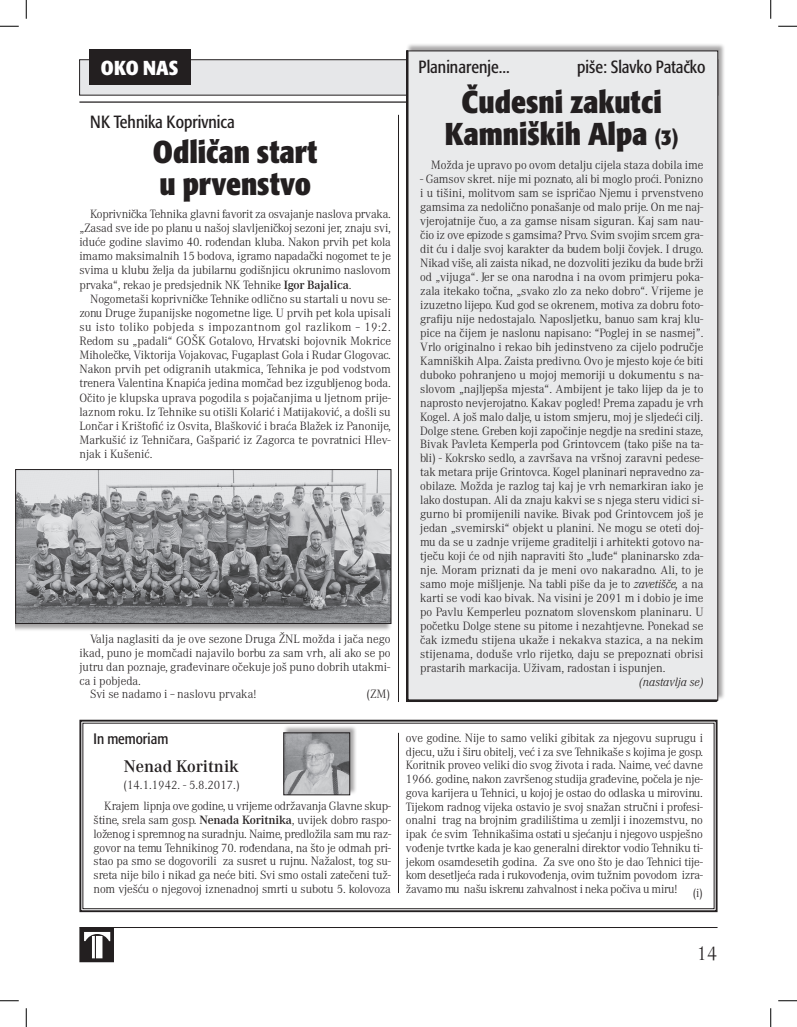
<style>
.page{position:relative;width:797px;height:1027px;background:#fff}
.page>*{position:absolute;margin:0;border:0;box-sizing:border-box;transform-origin:0 0}
.t1{font:50px "ABC Znaci Firmi";color:#231f20}
.t2{font:700 condensed 31.25px/32.5px "Formata";color:#231f20;text-align:center}
.t3{font:700 condensed 20px "Formata";letter-spacing:.005em;color:#fff}
.t4{font:300 20px "Mercedes";color:#231f20}
.t5{font:17.5px "Formata Condensed";color:#231f20}
.t6{font:600 17.5px "Mercedes";color:#231f20}
.t7{font:15px "Formata Condensed";color:#231f20}
.t8{font:300 12.5px/14px "Mercedes";color:#231f20;text-align:justify}
.t9{font:italic 300 12.5px "Mercedes";color:#231f20}
.s1{font-weight:600}
.s2{font-size:22.5px}
.s3{font-style:italic}
</style>
<div class="page">
<hr style="left:398px;top:115px;width:1px;height:587px;background:#231f20">
<div style="left:79px;top:60px;width:639px;height:35px;background:#e6e7e9"></div>
<hr style="left:79px;top:101px;width:638px;height:2px;background:#231f20">
<hr style="left:79px;top:927px;width:638px;height:1px;background:#231f20">
<div style="left:89px;top:49px;width:101px;height:36px;background:#231f20"></div>
<div style="left:406px;top:43px;width:319px;height:658px;background:#231f20;opacity:.4"></div>
<div style="left:405px;top:49px;width:313px;height:653px;background:#e9eaeb"></div>
<svg style="left:79px;top:719px;width:639px;height:194px"></svg>
<div style="left:83px;top:723px;width:631px;height:186px;border:1px solid #231f20"></div>
<div style="left:16px;top:469px;width:375px;height:162px;background:#231f20;opacity:.4"></div>
<img style="left:18px;top:471px;width:371px;height:151px">
<div style="left:16px;top:469px;width:375px;height:155px;border:1px solid #231f20"></div>
<div style="left:283px;top:725px;width:74px;height:70px;background:#231f20;opacity:.4"></div>
<img style="left:285px;top:734px;width:63px;height:59px">
<div style="left:283px;top:732px;width:67px;height:63px;border:1px solid #231f20"></div>
<svg style="left:0;top:25px;width:19px;height:2px"></svg>
<svg style="left:778px;top:25px;width:19px;height:2px"></svg>
<svg style="left:0;top:1000px;width:19px;height:1px"></svg>
<svg style="left:778px;top:1000px;width:19px;height:1px"></svg>
<svg style="left:25px;top:0;width:2px;height:19px"></svg>
<svg style="left:25px;top:1008px;width:2px;height:19px"></svg>
<svg style="left:770px;top:0;width:1px;height:19px"></svg>
<svg style="left:770px;top:1008px;width:1px;height:19px"></svg>
<h3 class="t3" style="left:101px;top:55px;width:79px">OKO NAS</h3>
<h3 class="t5" style="left:90px;top:112px;width:146px">NK Tehnika Koprivnica</h3>
<h2 class="t2" style="left:153px;top:135px;width:166px;text-align:left">Odličan start u prvenstvo</h2>
<p class="t8" style="left:79px;top:207px;width:313px;text-indent:11px">Koprivnička Tehnika glavni favorit za osvajanje naslova prvaka. „Zasad sve ide po planu u našoj slavljeničkoj sezoni jer, znaju svi, iduće godine slavimo 40. rođendan kluba. Nakon prvih pet kola imamo maksimalnih 15 bodova, igramo napadački nogomet te je svima u klubu želja da jubilarnu godišnjicu okrunimo naslovom prvaka“, rekao je predsjednik NK Tehnike <span class="s1">Igor Bajalica</span>.</p>
<p class="t8" style="left:79px;top:292px;width:313px;text-indent:11px">Nogometaši koprivničke Tehnike odlično su startali u novu se&shy;zonu Druge županijske nogometne lige. U prvih pet kola upisali su isto toliko pobjeda s impozantnom gol razlikom – 19:2.<br>Redom su „padali“ GOŠK Gotalovo, Hrvatski bojovnik Mokrice Miholečke, Viktorija Vojakovac, Fugaplast Gola i Rudar Glogovac.<br>Nakon prvih pet odigranih utakmica, Tehnika je pod vodstvom trenera Valentina Knapića jedina momčad bez izgubljenog boda.<br>Očito je klupska uprava pogodila s pojačanjima u ljetnom prije&shy;laznom roku. Iz Tehnike su otišli Kolarić i Matijaković, a došli su Lončar i Krištofić iz Osvita, Blašković i braća Blažek iz Panonije, Markušić iz Tehničara, Gašparić iz Zagorca te povratnici Hlev&shy;njak i Kušenić.</p>
<p class="t8" style="left:90px;top:633px;width:302px">Valja naglasiti da je ove sezone Druga ŽNL možda i jača nego</p>
<p class="t8" style="left:79px;top:646px;width:312px">ikad, puno je momčadi najavilo borbu za sam vrh, ali ako se po</p>
<p class="t8" style="left:79px;top:660px;width:312px">jutru dan poznaje, građevinare očekuje još puno dobrih utakmi-</p>
<p class="t8" style="left:79px;top:674px;width:63px">ca i pobjeda.</p>
<p class="t8" style="left:90px;top:688px;width:168px">Svi se nadamo i – naslovu prvaka!</p>
<p class="t8" style="left:366px;top:688px;width:25px">(ZM)</p>
<p class="t7" style="left:94px;top:730px;width:76px">In memoriam</p>
<h3 class="t6" style="left:124px;top:756px;width:117px">Nenad Koritnik</h3>
<p class="t8" style="left:123px;top:778px;width:118px">(14.1.1942. - 5.8.2017.)</p>
<p class="t8" style="left:94px;top:800px;width:299px;text-indent:11px">Krajem lipnja ove godine, u vrijeme održavanja Glavne skup&shy;štine, srela sam gosp. <span class="s1">Nenada Koritnika</span>, uvijek dobro raspo&shy;loženog i spremnog na suradnju. Naime, predložila sam mu raz&shy;govor na temu Tehnikinog 70. rođendana, na što je odmah pri&shy;stao pa smo se dogovorili za susret u rujnu. Nažalost, tog su&shy;sreta nije bilo i nikad ga neće biti. Svi smo ostali zatečeni tuž&shy;nom vješću o njegovoj iznenadnoj smrti u subotu 5. kolovoza</p>
<h1 class="t1" style="left:78px;top:906px;width:40px">√</h1>
<h3 class="t5" style="left:418px;top:57px;width:93px">Planinarenje...</h3>
<h3 class="t5" style="left:577px;top:57px;width:130px">piše: Slavko Patačko</h3>
<h2 class="t2" style="left:445px;top:85px;width:235px">Čudesni zakutci<br>Kamniških Alpa <span class="s2">(3)</span></h2>
<p class="t8" style="left:431px;top:158px;width:274px">Možda je upravo po ovom detalju cijela staza dobila ime</p>
<p class="t8" style="left:420px;top:172px;width:285px">- Gamsov skret. nije mi poznato, ali bi moglo proći. Ponizno i u tišini, molitvom sam se ispričao Njemu i prvenstveno gamsima za nedolično ponašanje od malo prije. On me naj&shy;vjerojatnije čuo, a za gamse nisam siguran. Kaj sam nau&shy;čio iz ove epizode s gamsima? Prvo. Svim svojim srcem gra&shy;dit ću i dalje svoj karakter da budem bolji čovjek. I drugo.<br>Nikad više, ali zaista nikad, ne dozvoliti jeziku da bude brži od „vijuga“. Jer se ona narodna i na ovom primjeru poka&shy;zala itekako točna, „svako zlo za neko dobro“. Vrijeme je izuzetno lijepo. Kud god se okrenem, motiva za dobru foto&shy;grafiju nije nedostajalo. Naposljetku, banuo sam kraj klu&shy;pice na čijem je naslonu napisano: “Poglej in se nasmej”.<br>Vrlo originalno i rekao bih jedinstveno za cijelo područje Kamniških Alpa. Zaista predivno. Ovo je mjesto koje će biti duboko pohranjeno u mojoj memoriji u dokumentu s na&shy;slovom „najljepša mjesta“. Ambijent je tako lijep da je to naprosto nevjerojatno. Kakav pogled! Prema zapadu je vrh Kogel. A još malo dalje, u istom smjeru, moj je sljedeći cilj.<br>Dolge stene. Greben koji započinje negdje na sredini staze, Bivak Pavleta Kemperla pod Grintovcem (tako piše na ta&shy;bli) - Kokrsko sedlo, a završava na vršnoj zaravni pedese&shy;tak metara prije Grintovca. Kogel planinari nepravedno za&shy;obilaze. Možda je razlog taj kaj je vrh nemarkiran iako je lako dostupan. Ali da znaju kakvi se s njega steru vidici si&shy;gurno bi promijenili navike. Bivak pod Grintovcem još je jedan „svemirski“ objekt u planini. Ne mogu se oteti doj&shy;mu da se u zadnje vrijeme graditelji i arhitekti gotovo na&shy;tječu koji će od njih napraviti što „luđe“ planinarsko zda&shy;nje. Moram priznati da je meni ovo nakaradno. Ali, to je samo moje mišljenje. Na tabli piše da je to <span class="s3">zavetišče,</span> a na karti se vodi kao bivak. Na visini je 2091 m i dobio je ime po Pavlu Kemperleu poznatom slovenskom planinaru. U početku Dolge stene su pitome i nezahtjevne. Ponekad se čak između stijena ukaže i nekakva stazica, a na nekim stijenama, doduše vrlo rijetko, daju se prepoznati obrisi prastarih markacija. Uživam, radostan i ispunjen.</p>
<p class="t9" style="left:639px;top:675px;width:66px">(nastavlja se)</p>
<p class="t8" style="left:406px;top:731px;width:299px">ove godine. Nije to samo veliki gibitak za njegovu suprugu i djecu, užu i širu obitelj, već i za sve Tehnikaše s kojima je gosp.<br>Koritnik proveo veliki dio svog života i rada. Naime, već davne 1966. godine, nakon završenog studija građevine, počela je nje&shy;gova karijera u Tehnici, u kojoj je ostao do odlaska u mirovinu.<br>Tijekom radnog vijeka ostavio je svoj snažan stručni i profesi&shy;onalni trag na brojnim gradilištima u zemlji i inozemstvu, no ipak će svim Tehnikašima ostati u sjećanju i njegovo uspješno vođenje tvrtke kada je kao generalni direktor vodio Tehniku ti&shy;jekom osamdesetih godina. Za sve ono što je dao Tehnici tije&shy;kom desetljeća rada i rukovođenja, ovim tužnim povodom izra&shy;žavamo mu našu iskrenu zahvalnost i neka počiva u miru! (i)</p>
<h3 class="t4" style="left:697px;top:942px;width:22px">14</h3>
</div>
